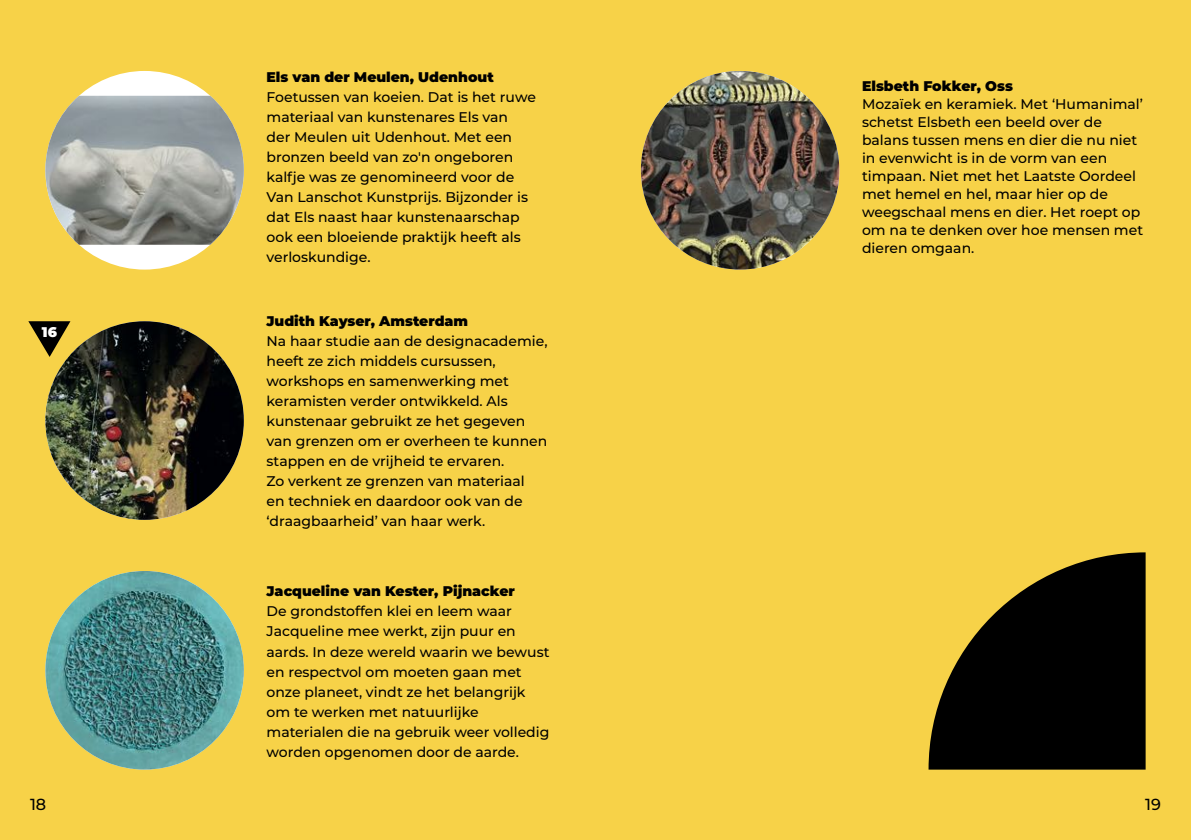
<style>
.page{position:relative;width:1191px;height:840px;background:#fff}
.page>*{position:absolute;margin:0;border:0;box-sizing:border-box;transform-origin:0 0}
.t1{font:500 16px "Montserrat";color:#000}
.t2{font:500 14px/20px "Montserrat";color:#000}
.t3{font:900 14px "Montserrat";color:#000}
.t4{font:900 14px "Montserrat";color:#fff}
</style>
<div class="page">
<div style="left:0;top:0;width:1191px;height:839px;background:#f7d248"></div>
<img style="left:641px;top:71px;width:198px;height:198px;border-radius:99px">
<div style="left:45px;top:71px;width:199px;height:198px;background:#fff;border-radius:50%"></div>
<img style="left:45px;top:96px;width:199px;height:148px">
<img style="left:45px;top:321px;width:199px;height:198px;border-radius:99px">
<img style="left:45px;top:570px;width:199px;height:199px;border-radius:99px">
<svg style="left:28px;top:321px;width:42px;height:36px"></svg>
<svg style="left:928px;top:552px;width:217px;height:217px;fill:#000"></svg>
<p class="t4" style="left:42px;top:322px;width:17px">16</p>
<p class="t3" style="left:266px;top:66px;width:229px">Els van der Meulen, Udenhout</p>
<p class="t2" style="left:266px;top:86px;width:271px">Foetussen van koeien. Dat is het ruwe materiaal van kunstenares Els van<br>der Meulen uit Udenhout. Met een bronzen beeld van zo'n ongeboren kalfje was ze genomineerd voor de<br>Van Lanschot Kunstprijs. Bijzonder is dat Els naast haar kunstenaarschap ook een bloeiende praktijk heeft als verloskundige.</p>
<p class="t3" style="left:266px;top:310px;width:203px">Judith Kayser, Amsterdam</p>
<p class="t2" style="left:266px;top:330px;width:282px">Na haar studie aan de designacademie, heeft ze zich middels cursussen, workshops en samenwerking met keramisten verder ontwikkeld. Als kunstenaar gebruikt ze het gegeven van grenzen om er overheen te kunnen stappen en de vrijheid te ervaren.<br>Zo verkent ze grenzen van materiaal<br>en techniek en daardoor ook van de ‘draagbaarheid’ van haar werk.</p>
<p class="t3" style="left:266px;top:580px;width:250px">Jacqueline van Kester, Pijnacker</p>
<p class="t2" style="left:266px;top:600px;width:284px">De grondstoffen klei en leem waar Jacqueline mee werkt, zijn puur en aards. In deze wereld waarin we bewust en respectvol om moeten gaan met onze planeet, vindt ze het belangrijk om te werken met natuurlijke materialen die na gebruik weer volledig worden opgenomen door de aarde.</p>
<p class="t3" style="left:862px;top:75px;width:152px">Elsbeth Fokker, Oss</p>
<p class="t2" style="left:862px;top:94px;width:283px;line-height:18px">Mozaïek en keramiek. Met ‘Humanimal’ schetst Elsbeth een beeld over de balans tussen mens en dier die nu niet in evenwicht is in de vorm van een timpaan. Niet met het Laatste Oordeel met hemel en hel, maar hier op de weegschaal mens en dier. Het roept op om na te denken over hoe mensen met dieren omgaan.</p>
<p class="t1" style="left:30px;top:792px;width:18px">18</p>
<p class="t1" style="left:1145px;top:792px;width:17px">19</p>
</div>
